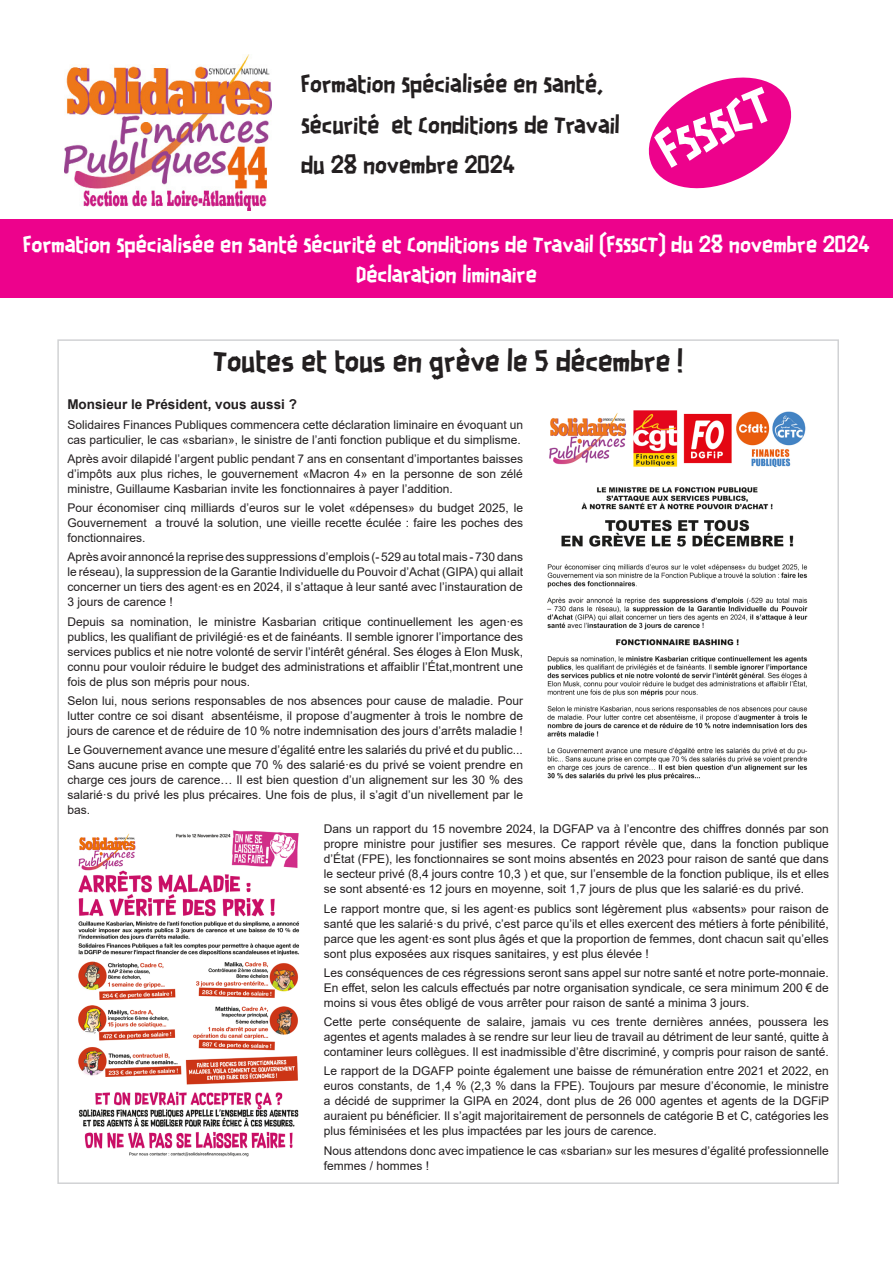
<style>
.page{position:relative;width:893px;height:1263px;background:#fff}
.page>*{position:absolute;margin:0;border:0;box-sizing:border-box;transform-origin:0 0}
.t1{font:45.6px "Scotchlidaires";color:#fff}
.t2{font:25.5px "Scotchlidaires";color:#231f20}
.t3{font:21px "Scotchlidaires";color:#231f20}
.t4{font:19.5px "Scotchlidaires";color:#fff}
.t5{font:700 13.5px "Arial";color:#231f20}
.t6{font:12px/15px "Arial";color:#231f20;text-align:justify}
</style>
<div class="page">
<img style="left:65px;top:54px;width:206px;height:156px">
<div style="left:0;top:219px;width:893px;height:79px;background:#ed028c"></div>
<svg style="left:648px;top:77px;width:144px;height:112px"></svg>
<img style="left:547px;top:410px;width:261px;height:370px">
<img style="left:78px;top:830px;width:222px;height:327px">
<p class="t3" style="left:301px;top:70px;width:303px">Formation Spécialisée en Santé,</p>
<p class="t3" style="left:301px;top:110px;width:320px">Sécurité et Conditions de Travail</p>
<p class="t3" style="left:301px;top:151px;width:215px">du 28 novembre 2024</p>
<p class="t1" style="left:647px;top:125px;width:122px;rotate:-26deg">FSSSCT</p>
<p class="t4" style="left:23px;top:231px;width:848px">Formation Spécialisée en Santé Sécurité et Conditions de Travail (FSSSCT) du 28 novembre 2024</p>
<p class="t4" style="left:356px;top:261px;width:182px">Déclaration liminaire</p>
<p class="t2" style="left:213px;top:344px;width:471px">Toutes et tous en grève le 5 décembre !</p>
<p class="t5" style="left:67px;top:395px;width:231px">Monsieur le Président, vous aussi ?</p>
<p class="t6" style="left:67px;top:417px;width:457px">Solidaires Finances Publiques commencera cette déclaration liminaire en évoquant un cas particulier, le cas «sbarian», le sinistre de l’anti fonction publique et du simplisme.</p>
<p class="t6" style="left:67px;top:451px;width:457px">Après avoir dilapidé l’argent public pendant 7 ans en consentant d’importantes baisses d’impôts aux plus riches, le gouvernement «Macron 4» en la personne de son zélé ministre, Guillaume Kasbarian invite les fonctionnaires à payer l’addition.</p>
<p class="t6" style="left:67px;top:500px;width:457px">Pour économiser cinq milliards d’euros sur le volet «dépenses» du budget 2025, le Gouvernement a trouvé la solution, une vieille recette éculée : faire les poches des fonctionnaires.</p>
<p class="t6" style="left:67px;top:549px;width:457px">Après avoir annoncé la reprise des suppressions d’emplois (- 529 au total mais - 730 dans le réseau), la suppression de la Garantie Individuelle du Pouvoir d’Achat (GIPA) qui allait concerner un tiers des agent·es en 2024, il s’attaque à leur santé avec l’instauration de 3 jours de carence !</p>
<p class="t6" style="left:67px;top:614px;width:457px">Depuis sa nomination, le ministre Kasbarian critique continuellement les agen·es publics, les qualifiant de privilégié·es et de fainéants. Il semble ignorer l’importance des services publics et nie notre volonté de servir l’intérêt général. Ses éloges à Elon Musk, connu pour vouloir réduire le budget des administrations et affaiblir l’État,montrent une fois de plus son mépris pour nous.</p>
<p class="t6" style="left:67px;top:693px;width:457px">Selon lui, nous serions responsables de nos absences pour cause de maladie. Pour lutter contre ce soi disant absentéisme, il propose d’augmenter à trois le nombre de jours de carence et de réduire de 10 % notre indemnisation des jours d’arrêts maladie !</p>
<p class="t6" style="left:67px;top:742px;width:457px">Le Gouvernement avance une mesure d’égalité entre les salariés du privé et du public...<br>Sans aucune prise en compte que 70 % des salarié·es du privé se voient prendre en charge ces jours de carence… Il est bien question d’un alignement sur les 30 % des salarié·s du privé les plus précaires. Une fois de plus, il s’agit d’un nivellement par le bas.</p>
<p class="t6" style="left:324px;top:821px;width:507px">Dans un rapport du 15 novembre 2024, la DGFAP va à l’encontre des chiffres donnés par son propre ministre pour justifier ses mesures. Ce rapport révèle que, dans la fonction publique d’État (FPE), les fonctionnaires se sont moins absentés en 2023 pour raison de santé que dans le secteur privé (8,4 jours contre 10,3 ) et que, sur l’ensemble de la fonction publique, ils et elles se sont absenté·es 12 jours en moyenne, soit 1,7 jours de plus que les salarié·es du privé.</p>
<p class="t6" style="left:324px;top:901px;width:507px">Le rapport montre que, si les agent·es publics sont légèrement plus «absents» pour raison de santé que les salarié·s du privé, c’est parce qu’ils et elles exercent des métiers à forte pénibilité, parce que les agent·es sont plus âgés et que la proportion de femmes, dont chacun sait qu’elles sont plus exposées aux risques sanitaires, y est plus élevée !</p>
<p class="t6" style="left:324px;top:965px;width:507px">Les conséquences de ces régressions seront sans appel sur notre santé et notre porte-monnaie.<br>En effet, selon les calculs effectués par notre organisation syndicale, ce sera minimum 200 € de moins si vous êtes obligé de vous arrêter pour raison de santé a minima 3 jours.</p>
<p class="t6" style="left:324px;top:1014px;width:506px">Cette perte conséquente de salaire, jamais vu ces trente dernières années, poussera les agentes et agents malades à se rendre sur leur lieu de travail au détriment de leur santé, quitte à contaminer leurs collègues. Il est inadmissible d’être discriminé, y compris pour raison de santé.</p>
<p class="t6" style="left:324px;top:1063px;width:507px">Le rapport de la DGAFP pointe également une baisse de rémunération entre 2021 et 2022, en euros constants, de 1,4 % (2,3 % dans la FPE). Toujours par mesure d’économie, le ministre a décidé de supprimer la GIPA en 2024, dont plus de 26 000 agentes et agents de la DGFiP auraient pu bénéficier. Il s’agit majoritairement de personnels de catégorie B et C, catégories les plus féminisées et les plus impactées par les jours de carence.</p>
<p class="t6" style="left:324px;top:1143px;width:506px">Nous attendons donc avec impatience le cas «sbarian» sur les mesures d’égalité professionnelle femmes / hommes !</p>
</div>
